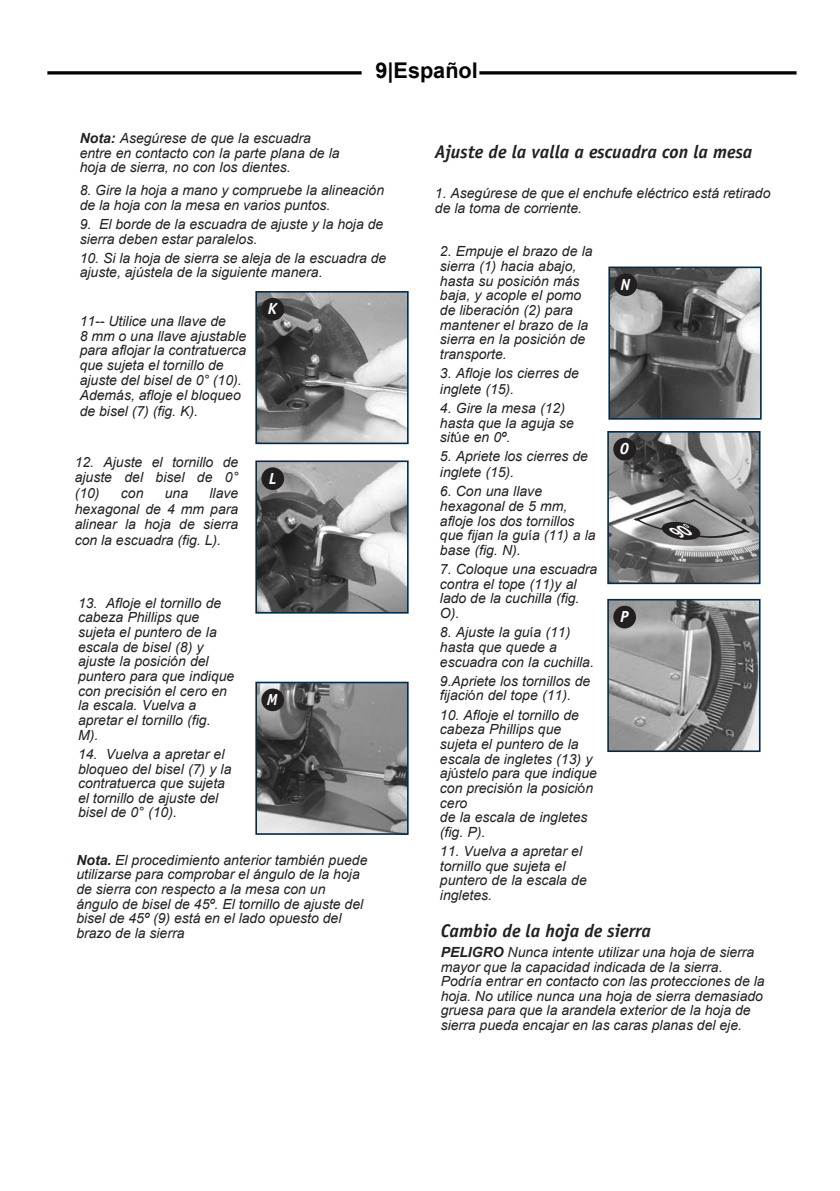
<style>
.page{position:relative;width:840px;height:1191px;background:#fff}
.page>*{position:absolute;margin:0;border:0;box-sizing:border-box;transform-origin:0 0}
.t1{font:700 21.6px "Arial";color:#030504}
.t2{font:italic 700 18.4px "Officina Sans";color:#242021}
.t3{font:italic 700 16px "Officina Sans";color:#fff}
.t4{font:italic 14px/14.6px "Arial";color:#242021}
.s1{font-style:inherit}
.s2{font-weight:700}
.s3{font-style:normal}
</style>
<div class="page">
<img style="left:258px;top:684px;width:147px;height:148px">
<div style="left:255px;top:681px;width:153px;height:154px;border:2px solid #002b4a"></div>
<div style="left:261px;top:688px;width:23px;height:23px;background:#231f20;border-radius:50%"></div>
<img style="left:258px;top:294px;width:147px;height:147px">
<div style="left:255px;top:291px;width:153px;height:153px;border:2px solid #002b4a"></div>
<div style="left:261px;top:298px;width:23px;height:22px;background:#231f20;border-radius:50%"></div>
<img style="left:258px;top:463px;width:147px;height:147px">
<div style="left:255px;top:460px;width:153px;height:153px;border:2px solid #002b4a"></div>
<div style="left:261px;top:467px;width:23px;height:23px;background:#231f20;border-radius:50%"></div>
<img style="left:611px;top:269px;width:147px;height:148px">
<div style="left:608px;top:266px;width:153px;height:154px;border:2px solid #002b4a"></div>
<div style="left:614px;top:273px;width:22px;height:23px;background:#231f20;border-radius:50%"></div>
<img style="left:610px;top:434px;width:147px;height:147px">
<div style="left:607px;top:431px;width:153px;height:153px;border:2px solid #002b4a"></div>
<div style="left:613px;top:438px;width:22px;height:22px;background:#231f20;border-radius:50%"></div>
<img style="left:610px;top:602px;width:147px;height:147px">
<div style="left:607px;top:599px;width:153px;height:153px;border:2px solid #002b4a"></div>
<div style="left:613px;top:606px;width:22px;height:22px;background:#231f20;border-radius:50%"></div>
<svg style="left:47px;top:71px;width:314px;height:4px"></svg>
<svg style="left:479px;top:71px;width:317px;height:4px"></svg>
<svg style="left:629px;top:498px;width:126px;height:56px;background:#929191"></svg>
<h1 class="t1" style="left:375px;top:62px;width:104px"><span class="s1">9</span>|Español</h1>
<p class="t4" style="left:80px;top:132px;width:261px"><span class="s2">Nota:</span> Asegúrese de que la escuadra entre en contacto con la parte plana de la hoja de sierra, no con los dientes.</p>
<p class="t4" style="left:80px;top:184px;width:306px">8. Gire la hoja a mano y compruebe la alineación de la hoja con la mesa en varios puntos.</p>
<p class="t4" style="left:80px;top:218px;width:305px">9. El borde de la escuadra de ajuste y la hoja de sierra deben estar paralelos.</p>
<p class="t4" style="left:80px;top:252px;width:308px">10. Si la hoja de sierra se aleja de la escuadra de ajuste, ajústela de la siguiente manera.</p>
<p class="t4" style="left:80px;top:315px;width:168px">11-- Utilice una llave de<br>8 mm o una llave ajustable para aflojar la contratuerca que sujeta el tornillo de ajuste del bisel de 0° (10).<br>Además, afloje el bloqueo de bisel (7) (fig. K).</p>
<p class="t3" style="left:268px;top:303px;width:10px">K</p>
<p class="t4" style="left:75px;top:455px;width:165px;line-height:15.6px;text-align:justify">12. Ajuste el tornillo de ajuste del bisel de 0° (10)</p>
<p class="t4" style="left:75px;top:486px;width:165px;line-height:15.6px;text-align:justify;text-indent:135px">llave hexagonal de 4 mm para alinear la hoja de sierra con la escuadra (fig. L).</p>
<p class="t4" style="left:121px;top:487px;width:24px">con</p>
<p class="t4" style="left:165px;top:487px;width:25px">una</p>
<p class="t3" style="left:268px;top:472px;width:9px">L</p>
<p class="t4" style="left:78px;top:597px;width:158px">13. Afloje el tornillo de cabeza Phillips que sujeta el puntero de la escala de bisel (8) y ajuste la posición del puntero para que indique con precisión el cero en la escala. Vuelva a apretar el tornillo (fig.<br>M).</p>
<p class="t4" style="left:78px;top:748px;width:155px">14. Vuelva a apretar el bloqueo del bisel (7) y la contratuerca que sujeta el tornillo de ajuste del bisel de 0° (10).</p>
<p class="t4" style="left:76px;top:853px;width:292px"><span class="s2">Nota.</span> El procedimiento anterior también puede utilizarse para comprobar el ángulo de la hoja de sierra con respecto a la mesa con un ángulo de bisel de 45º. El tornillo de ajuste del bisel de 45º (9) está en el lado opuesto del brazo de la sierra</p>
<p class="t3" style="left:267px;top:693px;width:12px">M</p>
<h2 class="t2" style="left:434px;top:145px;width:319px">Ajuste de la valla a escuadra con la mesa</h2>
<p class="t4" style="left:434px;top:186px;width:337px;line-height:15.6px">1. Asegúrese de que el enchufe eléctrico está retirado de la toma de corriente.</p>
<p class="t4" style="left:439px;top:245px;width:154px">2. Empuje el brazo de la sierra (1) hacia abajo, hasta su posición más baja, y acople el pomo de liberación (2) para mantener el brazo de la sierra en la posición de transporte.</p>
<p class="t4" style="left:439px;top:367px;width:140px;line-height:15.6px">3. Afloje los cierres de inglete (15).</p>
<p class="t4" style="left:439px;top:402px;width:136px">4. Gire la mesa (12) hasta que la aguja se sit<span class="s3">ú</span>e en 0º.</p>
<p class="t4" style="left:439px;top:450px;width:149px;line-height:15.6px">5. Apriete los cierres de inglete (15).</p>
<p class="t4" style="left:439px;top:485px;width:157px">6. Con una llave hexagonal de 5 mm, afloje los dos tornillos que fijan la gu<span class="s3">í</span>a (11) a la base (fig. N).</p>
<p class="t4" style="left:439px;top:563px;width:159px">7. Coloque una escuadra contra el tope (11)y al lado de la cuchilla (fig.<br>O).</p>
<p class="t4" style="left:439px;top:626px;width:155px">8. Ajuste la gu<span class="s3">í</span>a (11) hasta que quede a escuadra con la cuchilla.</p>
<p class="t4" style="left:439px;top:675px;width:152px">9.Apriete los tornillos de fijaci<span class="s3">ó</span>n del tope (11).</p>
<p class="t4" style="left:439px;top:709px;width:159px">10. Afloje el tornillo de cabeza Phillips que sujeta el puntero de la escala de ingletes (13) y aj<span class="s3">ú</span>stelo para que indique con precisi<span class="s3">ó</span>n la posici<span class="s3">ó</span>n cero<br>de la escala de ingletes (fig. P).</p>
<p class="t4" style="left:439px;top:845px;width:148px">11. Vuelva a apretar el tornillo que sujeta el puntero de la escala de ingletes.</p>
<h2 class="t2" style="left:440px;top:924px;width:212px">Cambio de la hoja de sierra</h2>
<p class="t4" style="left:440px;top:946px;width:325px"><span class="s2">PELIGRO</span> Nunca intente utilizar una hoja de sierra mayor que la capacidad indicada de la sierra.<br>Podría entrar en contacto con las protecciones de la hoja. No utilice nunca una hoja de sierra demasiado gruesa para que la arandela exterior de la hoja de sierra pueda encajar en las caras planas del eje.</p>
<p class="t3" style="left:620px;top:278px;width:11px">N</p>
<p class="t3" style="left:619px;top:443px;width:11px">O</p>
<p class="t3" style="left:619px;top:611px;width:10px">P</p>
</div>
